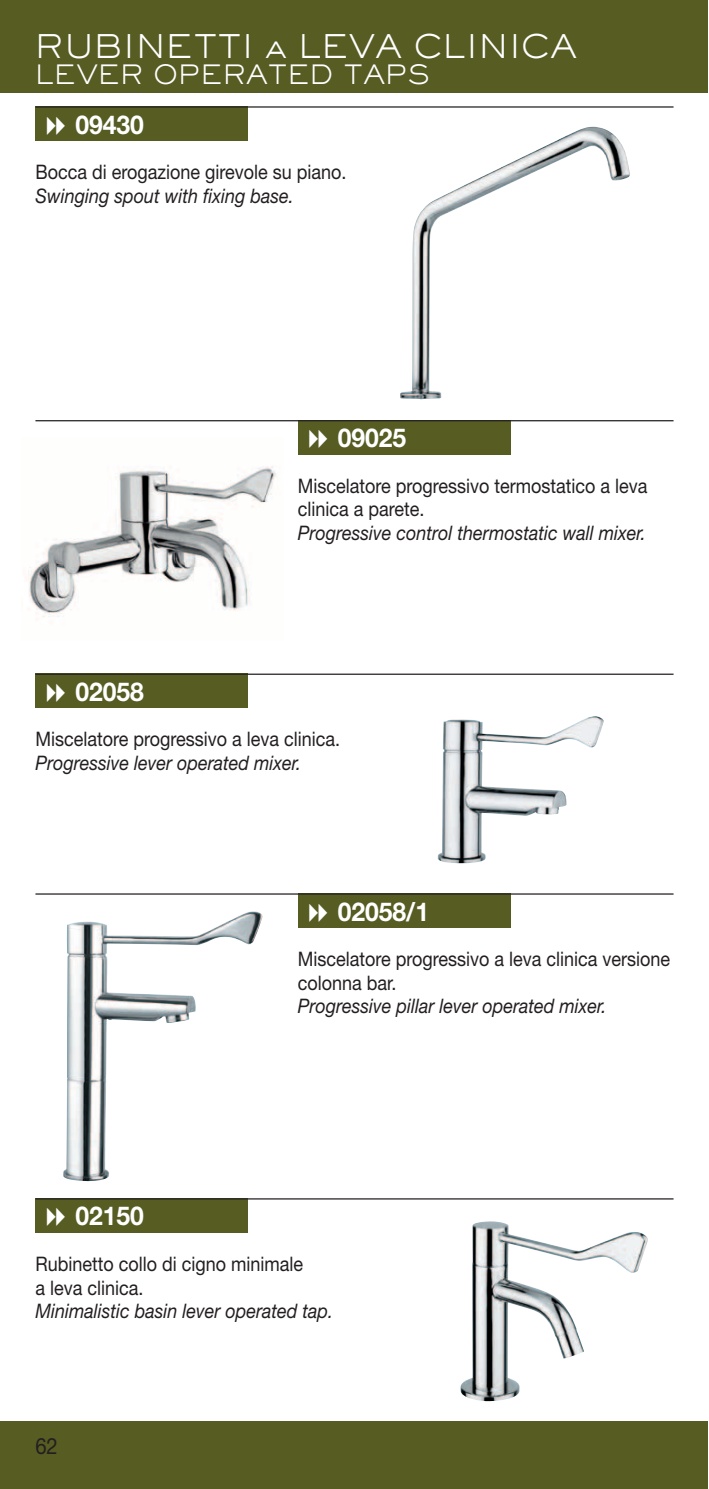
<style>
.page{position:relative;width:709px;height:1489px;background:#fff}
.page>*{position:absolute;margin:0;border:0;box-sizing:border-box;transform-origin:0 0}
.t1{font:300 32px "AT Sackers Gothic";color:#fff}
.t2{font:700 26px "Helvetica Neue";color:#fff;scale:.95 1}
.t3{font:300 26px "AT Sackers Gothic";color:#fff}
.t4{font:22.5px "Helvetica Neue";color:#231f20;scale:.9 1}
.t5{font:20px/23.8px "Helvetica Neue";color:#231f20;scale:.9 1}
.t6{font:italic 20px "Helvetica Neue";color:#231f20;scale:.9 1}
</style>
<div class="page">
<img style="left:400px;top:127px;width:230px;height:272px">
<div style="left:35px;top:106px;width:213px;height:34px;background:#575c23"></div>
<hr style="left:35px;top:106px;width:638px;height:2px;background:#231f20">
<img style="left:28px;top:466px;width:248px;height:154px">
<div style="left:298px;top:420px;width:212px;height:34px;background:#575c23"></div>
<hr style="left:35px;top:420px;width:638px;height:1px;background:#231f20">
<img style="left:437px;top:716px;width:167px;height:147px">
<div style="left:35px;top:673px;width:213px;height:34px;background:#575c23"></div>
<hr style="left:35px;top:673px;width:638px;height:1px;background:#231f20">
<img style="left:63px;top:911px;width:199px;height:271px">
<div style="left:298px;top:893px;width:212px;height:34px;background:#575c23"></div>
<hr style="left:35px;top:893px;width:638px;height:1px;background:#231f20">
<div style="left:35px;top:1198px;width:213px;height:34px;background:#575c23"></div>
<hr style="left:35px;top:1198px;width:638px;height:1px;background:#231f20">
<img style="left:460px;top:1221px;width:188px;height:180px">
<div style="left:0;top:1px;width:708px;height:91px;background:#575c23"></div>
<div style="left:0;top:1421px;width:708px;height:67px;background:#575c23"></div>
<h1 class="t1" style="left:35px;top:24px;width:543px">RUBINETTI a LEVA CLINICA</h1>
<h2 class="t3" style="left:35px;top:57px;width:395px">LEVER OPERATED TAPS</h2>
<h2 class="t2" style="left:75px;top:108px;width:74px">09430</h2>
<p class="t5" style="left:35px;top:160px;width:347px">Bocca di erogazione girevole su piano.</p>
<p class="t6" style="left:35px;top:183px;width:289px">Swinging spout with fixing base.</p>
<h2 class="t2" style="left:338px;top:422px;width:74px">09025</h2>
<p class="t5" style="left:298px;top:473px;width:390px">Miscelatore progressivo termostatico a leva clinica a parete.</p>
<p class="t6" style="left:298px;top:521px;width:388px">Progressive control thermostatic wall mixer.</p>
<h2 class="t2" style="left:75px;top:675px;width:74px">02058</h2>
<p class="t5" style="left:35px;top:726px;width:340px">Miscelatore progressivo a leva clinica.</p>
<p class="t6" style="left:35px;top:750px;width:297px">Progressive lever operated mixer.</p>
<h2 class="t2" style="left:338px;top:895px;width:98px">02058/1</h2>
<p class="t5" style="left:298px;top:946px;width:415px">Miscelatore progressivo a leva clinica versione colonna bar.</p>
<p class="t6" style="left:298px;top:994px;width:345px">Progressive pillar lever operated mixer.</p>
<h2 class="t2" style="left:75px;top:1199px;width:74px">02150</h2>
<p class="t5" style="left:35px;top:1251px;width:299px">Rubinetto collo di cigno minimale a leva clinica.</p>
<p class="t6" style="left:35px;top:1298px;width:332px">Minimalistic basin lever operated tap.</p>
<p class="t4" style="left:35px;top:1431px;width:26px">62</p>
</div>
